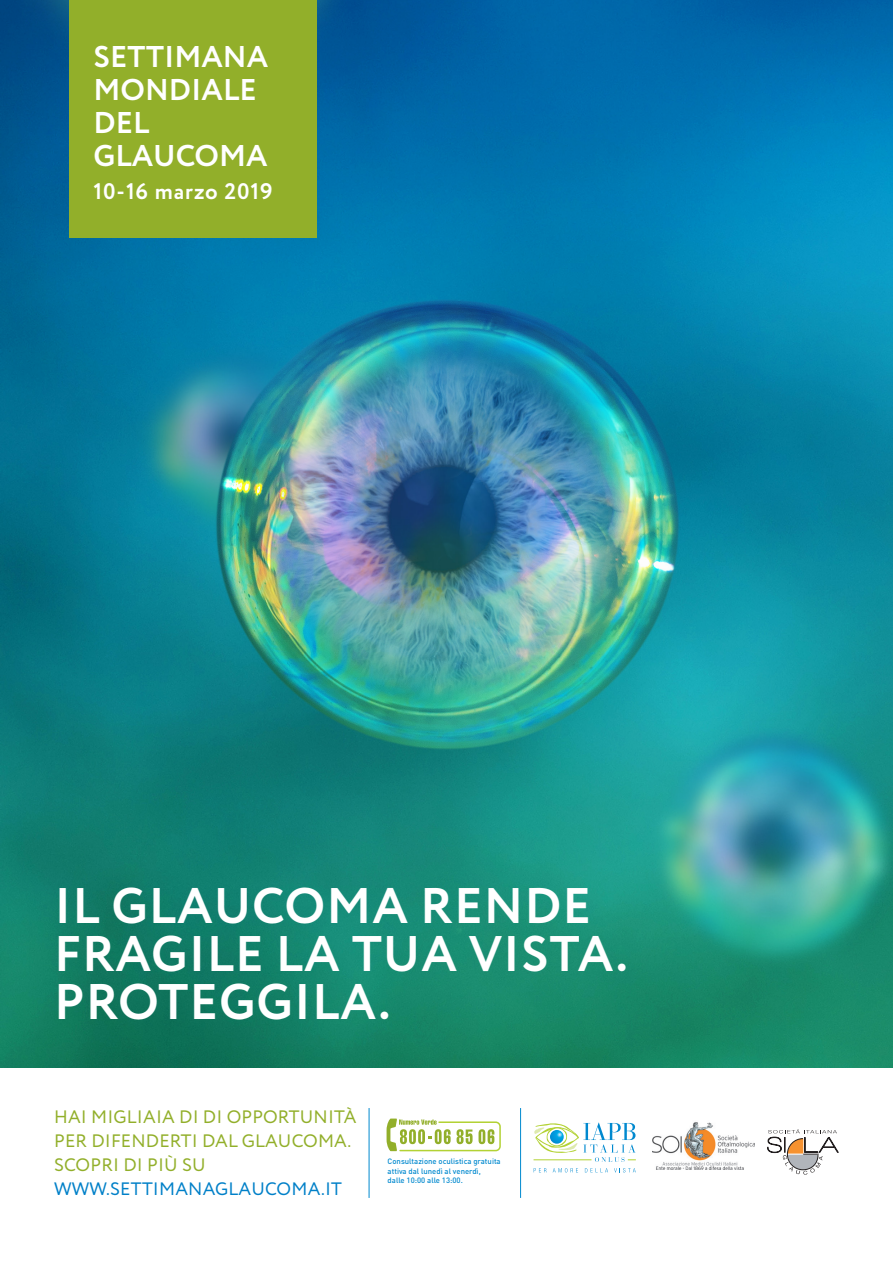
<style>
.page{position:relative;width:893px;height:1263px;background:#fff}
.page>*{position:absolute;margin:0;border:0;box-sizing:border-box;transform-origin:0 0}
.t1{font:700 49.95px/48px "Circe";letter-spacing:.02em;color:#fff}
.t2{font:700 30px "Circe";color:#fff}
.t3{font:700 22.5px "Circe";letter-spacing:.04em;color:#fff}
.t4{font:18px/24px "Circe";letter-spacing:.01em;color:#92af2a}
.t5{font:18px "Circe";letter-spacing:.01em;color:#0080c8}
.t6{font:500 7.65px "DIN Pro";color:#0089cf}
</style>
<div class="page">
<img style="left:0;top:0;width:893px;height:1067px">
<hr style="left:520px;top:1108px;width:1px;height:90px;background:#0089cf">
<hr style="left:369px;top:1108px;width:1px;height:90px;background:#0089cf">
<svg style="left:387px;top:1118px;width:114px;height:34px"></svg>
<hr style="left:533px;top:1159px;width:58px;height:1px;background:#b3d234">
<svg style="left:534px;top:1122px;width:102px;height:40px"></svg>
<svg style="left:534px;top:1168px;width:12px;height:4px"></svg>
<svg style="left:553px;top:1168px;width:25px;height:4px"></svg>
<svg style="left:585px;top:1168px;width:23px;height:4px"></svg>
<svg style="left:614px;top:1168px;width:22px;height:4px"></svg>
<div style="left:69px;top:0;width:248px;height:237px;background:#92af2a"></div>
<svg style="left:767px;top:1129px;width:72px;height:46px"></svg>
<img style="left:652px;top:1122px;width:103px;height:47px">
<p class="t2" style="left:94px;top:36px;width:176px">SETTIMANA</p>
<p class="t2" style="left:94px;top:69px;width:165px">MONDIALE</p>
<p class="t2" style="left:94px;top:103px;width:57px">DEL</p>
<p class="t2" style="left:94px;top:136px;width:176px">GLAUCOMA</p>
<p class="t3" style="left:94px;top:176px;width:181px">10-16 marzo 2019</p>
<p class="t1" style="left:54px;top:884px;width:575px">IL GLAUCOMA RENDE<br>FRAGILE LA TUA VISTA.<br>PROTEGGILA.</p>
<p class="t4" style="left:54px;top:1105px;width:304px">HAI MIGLIAIA DI DI OPPORTUNITÀ<br>PER DIFENDERTI DAL GLAUCOMA.</p>
<p class="t4" style="left:54px;top:1153px;width:153px">SCOPRI DI PIÙ SU</p>
<p class="t5" style="left:54px;top:1177px;width:289px">WWW.SETTIMANAGLAUCOMA.IT</p>
<p class="t6" style="left:388px;top:1156px;width:115px">Consultazione oculistica gratuita</p>
<p class="t6" style="left:388px;top:1166px;width:95px">attiva dal lunedì al venerdì,</p>
<p class="t6" style="left:388px;top:1175px;width:77px">dalle 10:00 alle 13:00.</p>
</div>
